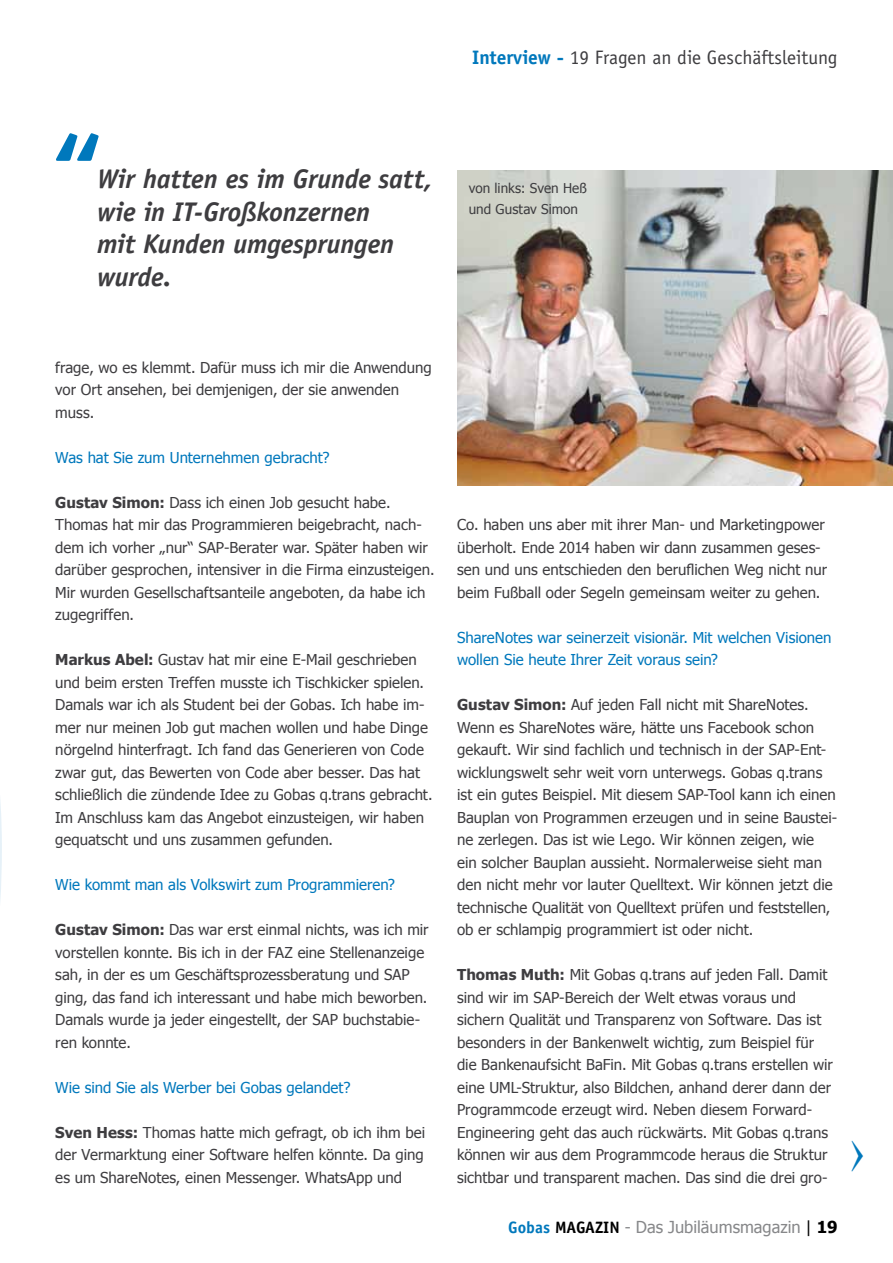
<style>
.page{position:relative;width:893px;height:1263px;background:#fff}
.page>*{position:absolute;margin:0;border:0;box-sizing:border-box;transform-origin:0 0}
.t1{font:700 105px "Officina Sans";color:#0078bc}
.t2{font:45px "Alleycat ICG";color:#0078bc}
.t3{font:italic 700 27px/32.4px "Officina Sans";letter-spacing:-.01em;color:#3e3d40}
.t4{font:19.5px "Officina Sans";color:#3e3d40}
.t5{font:16.5px "Tahoma";color:#87888a}
.t6{font:15px/22.5px "Tahoma";color:#3e3d40}
.t7{font:15px/22.5px "Tahoma";color:#0078bc}
.t8{font:13.5px/20.2px "Tahoma";letter-spacing:.005em;color:#3e3d40}
.s1{font-weight:700;color:#0078bc}
.s2{font-weight:700}
.s3{font-family:"Officina Sans";font-weight:700;color:#0078bc}
.s4{font-family:"Officina Sans";font-weight:700;color:#000}
.s5{color:#000}
.s6{font-weight:700;color:#000}
</style>
<div class="page">
<img style="left:457px;top:170px;width:436px;height:315px">
<h1 class="t1" style="left:51px;top:107px;width:54px">“</h1>
<h3 class="t3" style="left:97px;top:163px;width:337px">Wir hatten es im Grunde satt, wie in IT-Großkonzernen<br>mit Kunden umgesprungen wurde.</h3>
<h3 class="t4" style="left:472px;top:46px;width:367px"><span class="s1">Interview -</span> 19 Fragen an die Geschäftsleitung</h3>
<p class="t8" style="left:469px;top:178px;width:120px">von links: Sven Heß und Gustav Simon</p>
<p class="t6" style="left:55px;top:355px;width:378px">frage, wo es klemmt. Dafür muss ich mir die Anwendung vor Ort ansehen, bei demjenigen, der sie anwenden muss.</p>
<p class="t7" style="left:55px;top:445px;width:276px">Was hat Sie zum Unternehmen gebracht?</p>
<p class="t6" style="left:55px;top:490px;width:381px"><span class="s2">Gustav Simon:</span> Dass ich einen Job gesucht habe.<br>Thomas hat mir das Programmieren beigebracht, nach&shy;dem ich vorher „nur“ SAP-Berater war. Später haben wir darüber gesprochen, intensiver in die Firma einzusteigen.<br>Mir wurden Gesellschaftsanteile angeboten, da habe ich zugegriffen.</p>
<p class="t6" style="left:55px;top:648px;width:379px"><span class="s2">Markus Abel:</span> Gustav hat mir eine E-Mail geschrieben und beim ersten Treffen musste ich Tischkicker spielen.<br>Damals war ich als Student bei der Gobas. Ich habe im&shy;mer nur meinen Job gut machen wollen und habe Dinge nörgelnd hinterfragt. Ich fand das Generieren von Code zwar gut, das Bewerten von Code aber besser. Das hat schließlich die zündende Idee zu Gobas q.trans gebracht.<br>Im Anschluss kam das Angebot einzusteigen, wir haben gequatscht und uns zusammen gefunden.</p>
<p class="t7" style="left:55px;top:873px;width:341px">Wie kommt man als Volkswirt zum Programmieren?</p>
<p class="t6" style="left:55px;top:918px;width:375px"><span class="s2">Gustav Simon:</span> Das war erst einmal nichts, was ich mir vorstellen konnte. Bis ich in der FAZ eine Stellenanzeige sah, in der es um Geschäftsprozessberatung und SAP ging, das fand ich interessant und habe mich beworben.<br>Damals wurde ja jeder eingestellt, der SAP buchstabie&shy;ren konnte.</p>
<p class="t7" style="left:55px;top:1075px;width:297px">Wie sind Sie als Werber bei Gobas gelandet?</p>
<p class="t6" style="left:55px;top:1120px;width:371px;text-align:justify"><span class="s2">Sven Hess:</span> Thomas hatte mich gefragt, ob ich ihm bei der Vermarktung einer Software helfen könnte. Da ging es um ShareNotes, einen Messenger. WhatsApp und</p>
<p class="t6" style="left:457px;top:513px;width:371px">Co. haben uns aber mit ihrer Man- und Marketingpower überholt. Ende 2014 haben wir dann zusammen geses&shy;sen und uns entschieden den beruflichen Weg nicht nur beim Fußball oder Segeln gemeinsam weiter zu gehen.</p>
<p class="t7" style="left:457px;top:625px;width:376px">ShareNotes war seinerzeit visionär. Mit welchen Visionen wollen Sie heute Ihrer Zeit voraus sein?</p>
<p class="t6" style="left:457px;top:693px;width:381px"><span class="s2">Gustav Simon:</span> Auf jeden Fall nicht mit ShareNotes.<br>Wenn es ShareNotes wäre, hätte uns Facebook schon gekauft. Wir sind fachlich und technisch in der SAP-Ent&shy;wicklungswelt sehr weit vorn unterwegs. Gobas q.trans ist ein gutes Beispiel. Mit diesem SAP-Tool kann ich einen Bauplan von Programmen erzeugen und in seine Baustei&shy;ne zerlegen. Das ist wie Lego. Wir können zeigen, wie ein solcher Bauplan aussieht. Normalerweise sieht man den nicht mehr vor lauter Quelltext. Wir können jetzt die technische Qualität von Quelltext prüfen und feststellen, ob er schlampig programmiert ist oder nicht.</p>
<p class="t6" style="left:457px;top:963px;width:377px"><span class="s2">Thomas Muth:</span> Mit Gobas q.trans auf jeden Fall. Damit sind wir im SAP-Bereich der Welt etwas voraus und sichern Qualität und Transparenz von Software. Das ist besonders in der Bankenwelt wichtig, zum Beispiel für die Bankenaufsicht BaFin. Mit Gobas q.trans erstellen wir eine UML-Struktur, also Bildchen, anhand derer dann der Programmcode erzeugt wird. Neben diesem Forward-Engineering geht das auch rückwärts. Mit Gobas q.trans können wir aus dem Programmcode heraus die Struktur sichtbar und transparent machen. Das sind die drei gro-</p>
<p class="t5" style="left:508px;top:1216px;width:331px"><span class="s3">Gobas</span> <span class="s4">MAGAZIN</span> - Das Jubiläumsmagazin <span class="s5">|</span> <span class="s6">19</span></p>
<h2 class="t2" style="left:849px;top:1130px;width:17px">&gt;</h2>
</div>
